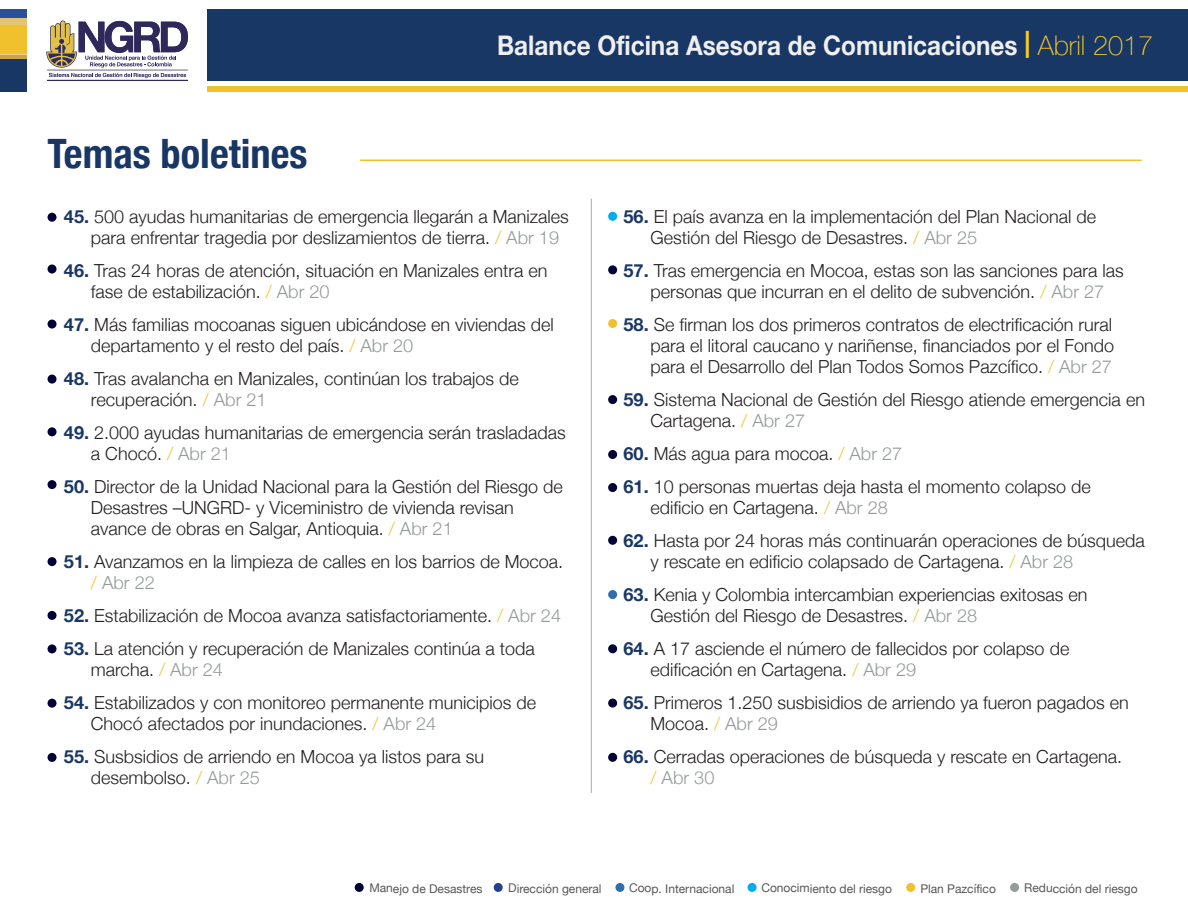
<style>
.page{position:relative;width:1188px;height:918px;background:#fff}
.page>*{position:absolute;margin:0;border:0;box-sizing:border-box;transform-origin:0 0}
.t1{font:700 condensed 40.5px "Helvetica Neue";color:#193765}
.t2{font:700 27px "Helvetica Neue";color:#efefef;scale:.9 1}
.t3{font:300 18px/21px "Helvetica Neue";color:#231f20}
.t4{font:12px "Helvetica Neue";letter-spacing:-.005em;color:#57575a}
.s1{color:#fdce22}
.s2{font-weight:100;color:#fdce22}
.s3{font-weight:700;color:#193765}
.s4{color:#f1c12d}
.s5{color:#959a9a}
</style>
<div class="page">
<hr style="left:360px;top:160px;width:782px;height:1px;background:#f1c12d">
<hr style="left:591px;top:199px;width:1px;height:594px;background:#a8a9ad">
<div style="left:47px;top:213px;width:10px;height:9px;background:#030038;border-radius:50%"></div>
<svg style="left:47px;top:264px;width:10px;height:10px"></svg>
<svg style="left:47px;top:319px;width:10px;height:10px"></svg>
<div style="left:48px;top:375px;width:9px;height:9px;background:#030038;border-radius:50%"></div>
<div style="left:48px;top:427px;width:9px;height:9px;background:#030038;border-radius:50%"></div>
<div style="left:48px;top:480px;width:9px;height:9px;background:#030038;border-radius:50%"></div>
<div style="left:48px;top:557px;width:9px;height:9px;background:#030038;border-radius:50%"></div>
<div style="left:48px;top:611px;width:9px;height:9px;background:#030038;border-radius:50%"></div>
<div style="left:48px;top:644px;width:9px;height:9px;background:#030038;border-radius:50%"></div>
<div style="left:48px;top:699px;width:9px;height:9px;background:#030038;border-radius:50%"></div>
<div style="left:48px;top:753px;width:9px;height:9px;background:#030038;border-radius:50%"></div>
<div style="left:608px;top:319px;width:9px;height:9px;background:#f1c12d;border-radius:50%"></div>
<div style="left:608px;top:265px;width:9px;height:10px;background:#030038;border-radius:50%"></div>
<div style="left:608px;top:395px;width:9px;height:9px;background:#030038;border-radius:50%"></div>
<div style="left:608px;top:450px;width:9px;height:9px;background:#030038;border-radius:50%"></div>
<div style="left:608px;top:483px;width:9px;height:9px;background:#030038;border-radius:50%"></div>
<div style="left:608px;top:536px;width:9px;height:9px;background:#030038;border-radius:50%"></div>
<div style="left:608px;top:644px;width:9px;height:9px;background:#030038;border-radius:50%"></div>
<div style="left:608px;top:698px;width:9px;height:10px;background:#030038;border-radius:50%"></div>
<div style="left:608px;top:753px;width:9px;height:9px;background:#030038;border-radius:50%"></div>
<div style="left:608px;top:590px;width:9px;height:9px;background:#306eb0;border-radius:50%"></div>
<div style="left:608px;top:212px;width:9px;height:9px;background:#00aeef;border-radius:50%"></div>
<div style="left:0;top:18px;width:27px;height:9px;background:#e2c472"></div>
<svg style="left:0;top:54px;width:27px;height:6px"></svg>
<div style="left:0;top:9px;width:27px;height:9px;background:#295098"></div>
<div style="left:0;top:25px;width:27px;height:29px;background:#f1c12d"></div>
<div style="left:0;top:60px;width:27px;height:32px;background:#193765"></div>
<div style="left:207px;top:9px;width:981px;height:72px;background:#193765"></div>
<div style="left:208px;top:87px;width:980px;height:5px;background:#f1c12d"></div>
<hr style="left:47px;top:80px;width:141px;height:1px;background:#2e285b">
<svg style="left:46px;top:20px;width:142px;height:58px"></svg>
<div style="left:494px;top:883px;width:9px;height:9px;background:#253f8f;border-radius:50%"></div>
<div style="left:615px;top:883px;width:10px;height:9px;background:#306eb0;border-radius:50%"></div>
<div style="left:355px;top:883px;width:9px;height:9px;background:#030038;border-radius:50%"></div>
<div style="left:906px;top:883px;width:9px;height:9px;background:#f1c12d;border-radius:50%"></div>
<div style="left:747px;top:883px;width:10px;height:9px;background:#00aeef;border-radius:50%"></div>
<div style="left:1010px;top:883px;width:9px;height:9px;background:#959a9a;border-radius:50%"></div>
<h1 class="t1" style="left:48px;top:120px;width:261px">Temas boletines</h1>
<h2 class="t2" style="left:497px;top:25px;width:730px">Balance Oficina Asesora de Comunicaciones <span class="s1">|</span> <span class="s2">Abril 2017</span></h2>
<p class="t3" style="left:91px;top:205px;width:479px;text-indent:-27px"><span class="s3">45.</span> 500 ayudas humanitarias de emergencia llegarán a Manizales para enfrentar tragedia por deslizamientos de tierra. <span class="s4">/</span> <span class="s5">Abr 19</span></p>
<p class="t3" style="left:91px;top:259px;width:458px;text-indent:-27px"><span class="s3">46.</span> Tras 24 horas de atención, situación en Manizales entra en fase de estabilización. <span class="s4">/</span> <span class="s5">Abr 20</span></p>
<p class="t3" style="left:91px;top:313px;width:464px;text-indent:-27px"><span class="s3">47.</span> Más familias mocoanas siguen ubicándose en viviendas del departamento y el resto del país. <span class="s4">/</span> <span class="s5">Abr 20</span></p>
<p class="t3" style="left:91px;top:367px;width:429px;text-indent:-27px"><span class="s3">48.</span> Tras avalancha en Manizales, continúan los trabajos de recuperación. <span class="s4">/</span> <span class="s5">Abr 21</span></p>
<p class="t3" style="left:91px;top:421px;width:476px;text-indent:-27px"><span class="s3">49.</span> 2.000 ayudas humanitarias de emergencia serán trasladadas a Chocó. <span class="s4">/</span> <span class="s5">Abr 21</span></p>
<p class="t3" style="left:91px;top:475px;width:473px;text-indent:-27px"><span class="s3">50.</span> Director de la Unidad Nacional para la Gestión del Riesgo de<br>Desastres –UNGRD- y Viceministro de vivienda revisan avance de obras en Salgar, Antioquia. <span class="s4">/</span> <span class="s5">Abr 21</span></p>
<p class="t3" style="left:91px;top:550px;width:474px;text-indent:-27px"><span class="s3">51.</span> Avanzamos en la limpieza de calles en los barrios de Mocoa. <span class="s4">/</span> <span class="s5">Abr 22</span></p>
<p class="t3" style="left:64px;top:604px;width:499px"><span class="s3">52.</span> Estabilización de Mocoa avanza satisfactoriamente. <span class="s4">/</span> <span class="s5">Abr 24</span></p>
<p class="t3" style="left:91px;top:637px;width:445px;text-indent:-27px"><span class="s3">53.</span> La atención y recuperación de Manizales continúa a toda marcha. <span class="s4">/</span> <span class="s5">Abr 24</span></p>
<p class="t3" style="left:91px;top:691px;width:447px;text-indent:-27px"><span class="s3">54.</span> Estabilizados y con monitoreo permanente municipios de<br>Chocó afectados por inundaciones. <span class="s4">/</span> <span class="s5">Abr 24</span></p>
<p class="t3" style="left:91px;top:745px;width:395px;text-indent:-27px"><span class="s3">55.</span> Susbsidios de arriendo en Mocoa ya listos para su desembolso. <span class="s4">/</span> <span class="s5">Abr 25</span></p>
<p class="t3" style="left:651px;top:205px;width:447px;text-indent:-27px"><span class="s3">56.</span> El país avanza en la implementación del Plan Nacional de<br>Gestión del Riesgo de Desastres. <span class="s4">/</span> <span class="s5">Abr 25</span></p>
<p class="t3" style="left:624px;top:259px;width:502px;text-align:center"><span class="s3">57.</span> Tras emergencia en Mocoa, estas son las sanciones para las personas que incurran en el delito de subvención. <span class="s4">/</span> <span class="s5">Abr 27</span></p>
<p class="t3" style="left:651px;top:313px;width:465px;text-align:justify;text-indent:-27px"><span class="s3">58.</span> Se firman los dos primeros contratos de electrificación rural para el litoral caucano y nariñense, financiados por el Fondo para el Desarrollo del Plan Todos Somos Pazcífico. <span class="s4">/</span> <span class="s5">Abr 27</span></p>
<p class="t3" style="left:651px;top:388px;width:496px;text-indent:-27px"><span class="s3">59.</span> Sistema Nacional de Gestión del Riesgo atiende emergencia en<br>Cartagena. <span class="s4">/</span> <span class="s5">Abr 27</span></p>
<p class="t3" style="left:624px;top:442px;width:280px"><span class="s3">60.</span> Más agua para mocoa. <span class="s4">/</span> <span class="s5">Abr 27</span></p>
<p class="t3" style="left:651px;top:475px;width:442px;text-indent:-27px"><span class="s3">61.</span> 10 personas muertas deja hasta el momento colapso de edificio en Cartagena. <span class="s4">/</span> <span class="s5">Abr 28</span></p>
<p class="t3" style="left:651px;top:529px;width:496px;text-indent:-27px"><span class="s3">62.</span> Hasta por 24 horas más continuarán operaciones de búsqueda y rescate en edificio colapsado de Cartagena. <span class="s4">/</span> <span class="s5">Abr 28</span></p>
<p class="t3" style="left:651px;top:583px;width:439px;text-indent:-27px"><span class="s3">63.</span> Kenia y Colombia intercambian experiencias exitosas en<br>Gestión del Riesgo de Desastres. <span class="s4">/</span> <span class="s5">Abr 28</span></p>
<p class="t3" style="left:651px;top:637px;width:420px;text-indent:-27px"><span class="s3">64.</span> A 17 asciende el número de fallecidos por colapso de edificación en Cartagena. <span class="s4">/</span> <span class="s5">Abr 29</span></p>
<p class="t3" style="left:651px;top:691px;width:480px;text-indent:-27px"><span class="s3">65.</span> Primeros 1.250 susbisidios de arriendo ya fueron pagados en<br>Mocoa. <span class="s4">/</span> <span class="s5">Abr 29</span></p>
<p class="t3" style="left:651px;top:745px;width:473px;text-indent:-27px"><span class="s3">66.</span> Cerradas operaciones de búsqueda y rescate en Cartagena. <span class="s4">/</span> <span class="s5">Abr 30</span></p>
<p class="t4" style="left:369px;top:880px;width:115px">Manejo de Desastres</p>
<p class="t4" style="left:508px;top:880px;width:95px">Dirección general</p>
<p class="t4" style="left:629px;top:880px;width:107px">Coop. Internacional</p>
<p class="t4" style="left:761px;top:880px;width:132px">Conocimiento del riesgo</p>
<p class="t4" style="left:920px;top:880px;width:77px">Plan Pazcífico</p>
<p class="t4" style="left:1024px;top:880px;width:115px">Reducción del riesgo</p>
</div>
